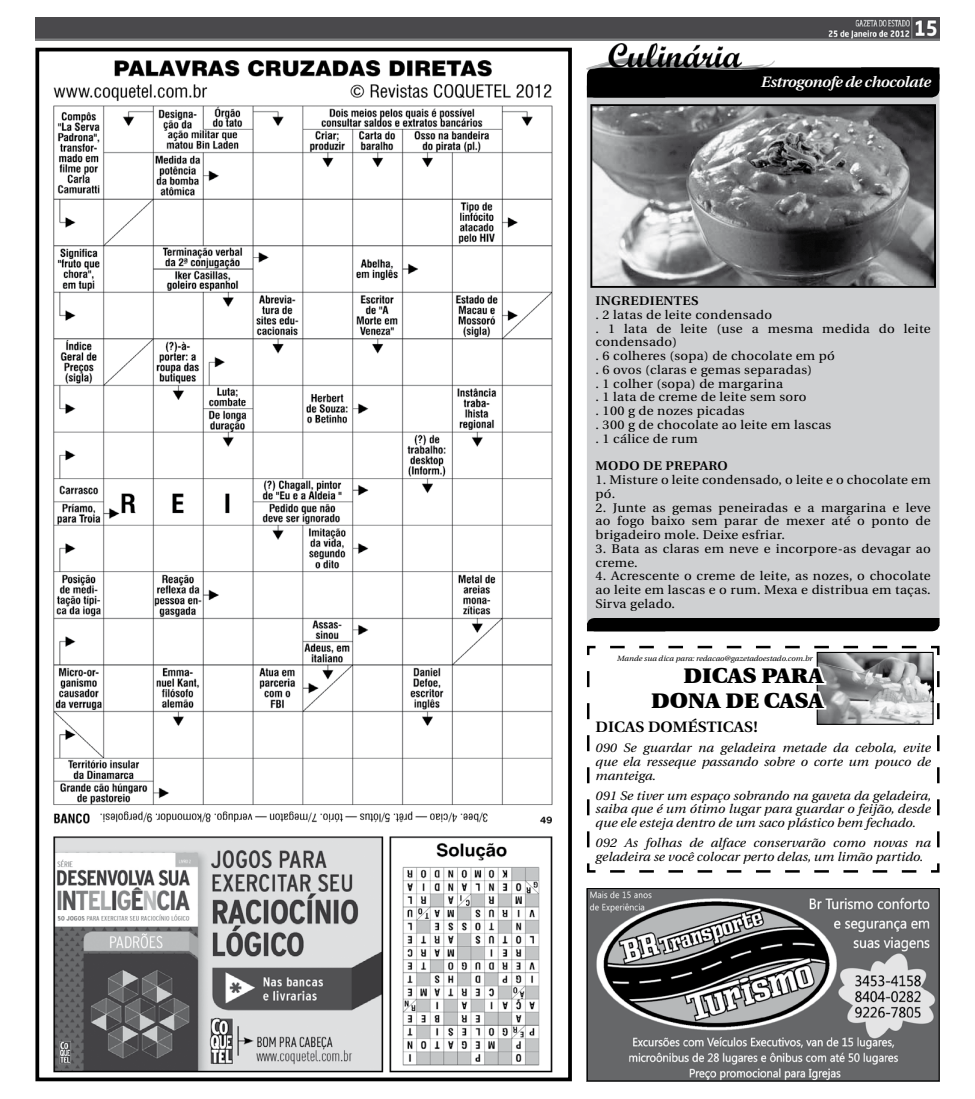
<style>
.page{position:relative;width:975px;height:1099px;background:#fff}
.page>*{position:absolute;margin:0;border:0;box-sizing:border-box;transform-origin:0 0}
.t1{font:900 21.62px/24.8px "Utopia";color:#000;text-align:right;scale:1.07 1}
.t2{font:italic 600 15px "Utopia";letter-spacing:-.03em;color:#fff;scale:1.07 1}
.t3{font:600 15px "Utopia";color:#000;scale:1.07 1}
.t4{font:12.5px/13.8px "Utopia";letter-spacing:.02em;color:#000;scale:1.07 1}
.t5{font:italic 12.5px/13.8px "Utopia";color:#000;text-align:justify;scale:1.07 1}
.t6{font:600 12.5px "Utopia";letter-spacing:.02em;color:#000;scale:1.07 1}
.t7{font:italic 7.5px "Utopia";color:#000;scale:1.07 1}
</style>
<div class="page">
<img style="left:35px;top:18px;width:904px;height:22px">
<img style="left:589px;top:890px;width:348px;height:189px">
<div style="left:587px;top:888px;width:352px;height:193px;border:1px solid #000"></div>
<div style="left:587px;top:79px;width:352px;height:546px;background:#cfd0d2"></div>
<div style="left:588px;top:69px;width:350px;height:27px;background:#000;border-radius:7px"></div>
<div style="left:587px;top:67px;width:352px;height:30px;border:2px solid #000;border-radius:7px"></div>
<div style="left:862px;top:69px;width:76px;height:9px;background:#000"></div>
<div style="left:861px;top:67px;width:78px;height:12px;border:2px solid #000"></div>
<div style="left:588px;top:87px;width:76px;height:9px;background:#000"></div>
<div style="left:587px;top:85px;width:78px;height:12px;border:2px solid #000"></div>
<img style="left:587px;top:44px;width:187px;height:25px">
<img style="left:593px;top:107px;width:339px;height:178px">
<div style="left:590px;top:104px;width:345px;height:184px;border:2px solid #000"></div>
<svg style="left:587px;top:645px;width:353px;height:228px"></svg>
<img style="left:818px;top:654px;width:113px;height:69px">
<div style="left:816px;top:652px;width:117px;height:73px;border:1px solid #000"></div>
<svg style="left:649px;top:664px;width:179px;height:48px"></svg>
<svg style="left:586px;top:616px;width:354px;height:16px"></svg>
<div style="left:587px;top:626px;width:78px;height:5px;border:2px solid #000"></div>
<div style="left:861px;top:618px;width:78px;height:5px;border:2px solid #000"></div>
<img style="left:53px;top:60px;width:500px;height:1013px">
<div style="left:35px;top:48px;width:537px;height:1033px;border:4px solid #000"></div>
<p class="t2" style="left:761px;top:74px;width:160px">Estrogonofe de chocolate</p>
<p class="t6" style="left:595px;top:294px;width:98px">INGREDIENTES</p>
<p class="t4" style="left:595px;top:308px;width:315px">. 2 latas de leite condensado<br>. 1 lata de leite (use a mesma medida do leite condensado)<br>. 6 colheres (sopa) de chocolate em pó<br>. 6 ovos (claras e gemas separadas)<br>. 1 colher (sopa) de margarina<br>. 1 lata de creme de leite sem soro<br>. 100 g de nozes picadas<br>. 300 g de chocolate ao leite em lascas<br>. 1 cálice de rum</p>
<p class="t6" style="left:595px;top:459px;width:125px">MODO DE PREPARO</p>
<p class="t4" style="left:595px;top:473px;width:315px">1. Misture o leite condensado, o leite e o chocolate em pó.</p>
<p class="t4" style="left:595px;top:500px;width:315px;text-align:justify">2. Junte as gemas peneiradas e a margarina e leve ao fogo baixo sem parar de mexer até o ponto de brigadeiro mole. Deixe esfriar.</p>
<p class="t4" style="left:595px;top:542px;width:315px">3. Bata as claras em neve e incorpore-as devagar ao creme.</p>
<p class="t4" style="left:595px;top:569px;width:315px;text-align:justify">4. Acrescente o creme de leite, as nozes, o chocolate ao leite em lascas e o rum. Mexa e distribua em taças.<br>Sirva gelado.</p>
<p class="t7" style="left:617px;top:654px;width:184px">Mande sua dica para: redacao@gazetadoestado.com.br</p>
<h1 class="t1" style="left:651px;top:663px;width:164px">DICAS PARA<br>DONA DE CASA</h1>
<p class="t3" style="left:595px;top:718px;width:11px">DICA</p>
<p class="t3" style="left:635px;top:718px;width:116px">S DOMÉSTICAS!</p>
<p class="t5" style="left:595px;top:741px;width:315px">090 Se guardar na geladeira metade da cebola, evite que ela resseque passando sobre o corte um pouco de manteiga.</p>
<p class="t5" style="left:595px;top:788px;width:315px">091 Se tiver um espaço sobrando na gaveta da geladeira, saiba que é um ótimo lugar para guardar o feijão, desde que ele esteja dentro de um saco plástico bem fechado.</p>
<p class="t5" style="left:595px;top:836px;width:315px">092 As folhas de alface conservarão como novas na geladeira se você colocar perto delas, um limão partido.</p>
</div>
